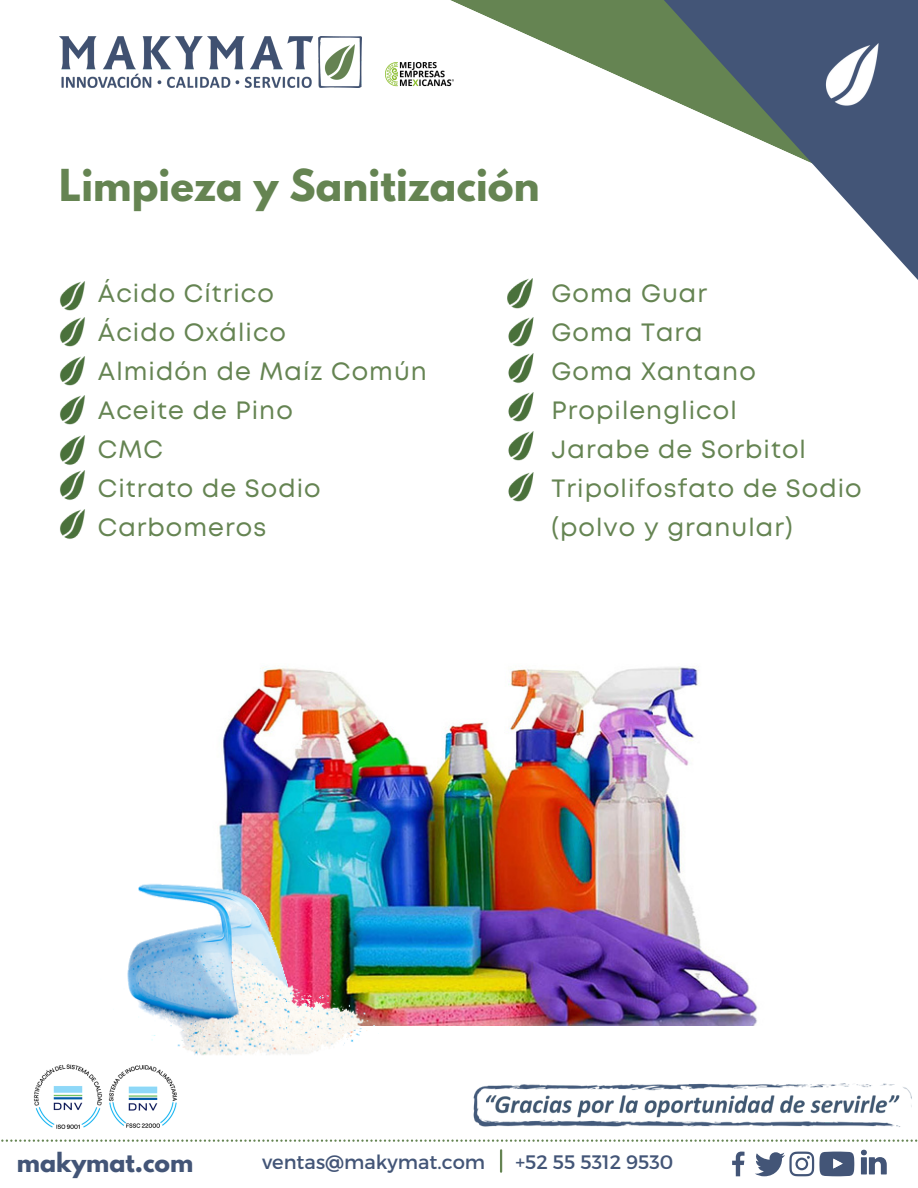
<style>
.page{position:relative;width:918px;height:1188px;background:#fff}
.page>*{position:absolute;margin:0;border:0;box-sizing:border-box;transform-origin:0 0}
.t1{font:700 39px "League Spartan";letter-spacing:.005em;color:#658452}
.t2{font:25.05px/39px "Mont";letter-spacing:.04em;color:#658452}
.t3{font:700 23.55px "League Spartan";color:#435577}
.t4{font:19.5px "Montserrat";color:#435577}
</style>
<div class="page">
<svg style="left:473px;top:0;width:445px;height:354px"></svg>
<img style="left:820px;top:44px;width:61px;height:68px">
<img style="left:60px;top:37px;width:302px;height:51px">
<img style="left:385px;top:62px;width:69px;height:25px">
<hr style="left:500px;top:1150px;width:2px;height:22px;background:#658452">
<svg style="left:861px;top:1150px;width:26px;height:24px"></svg>
<svg style="left:732px;top:1152px;width:13px;height:24px"></svg>
<svg style="left:755px;top:1152px;width:99px;height:24px"></svg>
<img style="left:473px;top:1083px;width:439px;height:44px">
<img style="left:478px;top:1092px;width:426px;height:27px">
<img style="left:34px;top:1064px;width:68px;height:65px">
<img style="left:108px;top:1097px;width:69px;height:31px">
<svg style="left:1px;top:1140px;width:917px;height:2px"></svg>
<img style="left:60px;top:281px;width:25px;height:30px">
<img style="left:60px;top:318px;width:25px;height:29px">
<img style="left:60px;top:395px;width:25px;height:30px">
<img style="left:60px;top:436px;width:25px;height:29px">
<img style="left:60px;top:471px;width:25px;height:29px">
<img style="left:60px;top:510px;width:25px;height:29px">
<img style="left:60px;top:356px;width:25px;height:30px">
<img style="left:507px;top:278px;width:27px;height:32px">
<img style="left:508px;top:317px;width:27px;height:31px">
<img style="left:508px;top:354px;width:26px;height:29px">
<img style="left:508px;top:431px;width:26px;height:30px">
<img style="left:508px;top:472px;width:26px;height:30px">
<img style="left:508px;top:392px;width:26px;height:30px">
<img style="left:219px;top:666px;width:539px;height:360px">
<img style="left:80px;top:842px;width:324px;height:255px">
<p class="t1" style="left:59px;top:166px;width:482px">Limpieza y Sanitización</p>
<p class="t2" style="left:98px;top:276px;width:178px">Ácido Cítrico</p>
<p class="t2" style="left:98px;top:315px;width:190px">Ácido Oxálico</p>
<p class="t2" style="left:98px;top:354px;width:331px">Almidón de Maíz Común</p>
<p class="t2" style="left:98px;top:393px;width:196px">Aceite de Pino</p>
<p class="t2" style="left:98px;top:432px;width:66px">CMC</p>
<p class="t2" style="left:98px;top:471px;width:224px">Citrato de Sodio</p>
<p class="t2" style="left:98px;top:510px;width:170px">Carbomeros</p>
<p class="t2" style="left:552px;top:276px;width:157px">Goma Guar</p>
<p class="t2" style="left:552px;top:315px;width:153px">Goma Tara</p>
<p class="t2" style="left:552px;top:354px;width:206px">Goma Xantano</p>
<p class="t2" style="left:552px;top:393px;width:187px">Propilenglicol</p>
<p class="t2" style="left:552px;top:432px;width:256px">Jarabe de Sorbitol</p>
<p class="t2" style="left:552px;top:471px;width:312px">Tripolifosfato de Sodio (polvo y granular)</p>
<p class="t3" style="left:17px;top:1151px;width:178px">makymat.com</p>
<p class="t4" style="left:262px;top:1150px;width:225px">ventas@makymat.com</p>
<p class="t4" style="left:515px;top:1150px;width:159px">+52 55 5312 9530</p>
</div>
